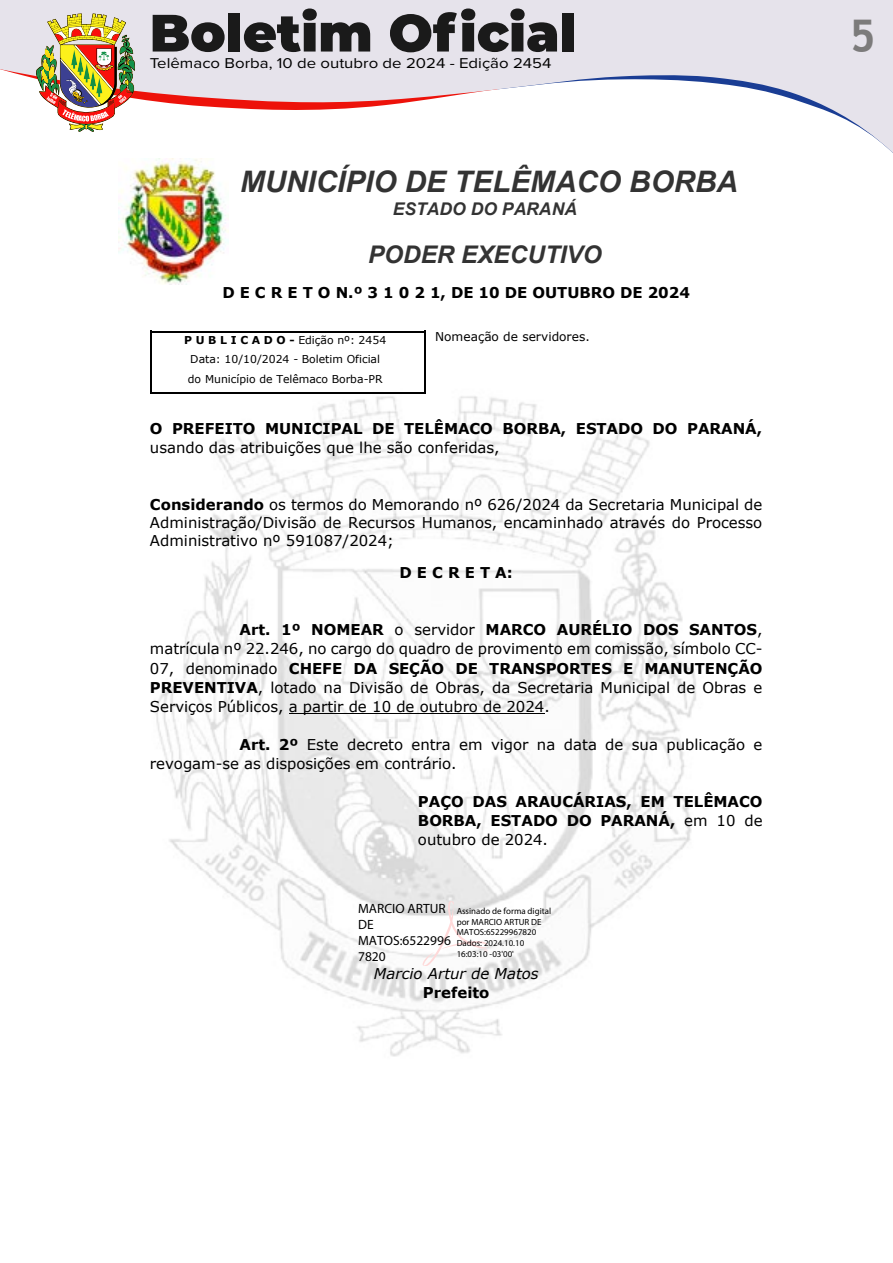
<style>
.page{position:relative;width:893px;height:1263px;background:#fff}
.page>*{position:absolute;margin:0;border:0;box-sizing:border-box;transform-origin:0 0}
.t1{font:700 45px "Trebuchet MS";color:#7c7b7b}
.t2{font:italic 700 29.7px "Arial";color:#333}
.t3{font:italic 700 24.3px "Arial";color:#333}
.t4{font:italic 700 17.55px "Arial";color:#333}
.t5{font:14.85px/19px "Verdana";color:#000;text-align:justify}
.t6{font:700 14.85px/19px "Verdana";color:#000;text-align:justify}
.t7{font:italic 14.85px "Verdana";color:#000}
.t8{font:14.7px "Proxima Nova";color:#000;scale:1.14 1}
.t9{font:13.5px/16.2px "Myriad Pro";color:#000}
.t10{font:12.15px "Verdana";color:#000}
.t11{font:10.8px/19.6px "Verdana";letter-spacing:-.005em;color:#000;text-align:center}
.t12{font:8.85px/10.6px "Myriad Pro";color:#000}
.s1{font-weight:700}
.s2{font-weight:400}
</style>
<div class="page">
<div style="left:0;top:0;width:893px;height:9px;background:#e6e3eb"></div>
<svg style="left:0;top:9px;width:893px;height:144px"></svg>
<img style="left:119px;top:158px;width:110px;height:127px">
<img style="left:155px;top:396px;width:541px;height:661px">
<hr style="left:289px;top:713px;width:255px;height:1px;background:#000">
<hr style="left:152px;top:331px;width:272px;height:2px;background:#000">
<hr style="left:150px;top:333px;width:2px;height:59px;background:#000">
<hr style="left:152px;top:392px;width:272px;height:2px;background:#000">
<hr style="left:424px;top:333px;width:2px;height:59px;background:#000">
<svg style="left:423px;top:901px;width:64px;height:64px"></svg>
<p class="t8" style="left:150px;top:53px;width:354px">Telêmaco Borba, 10 de outubro de 2024 - Edição 2454</p>
<h2 class="t2" style="left:240px;top:162px;width:499px">MUNICÍPIO DE TELÊMACO BORBA</h2>
<p class="t4" style="left:393px;top:197px;width:186px">ESTADO DO PARANÁ</p>
<h3 class="t3" style="left:368px;top:238px;width:235px">PODER EXECUTIVO</h3>
<p class="t6" style="left:222px;top:283px;width:469px">D E C R E T O N.º 3 1 0 2 1, DE 10 DE OUTUBRO DE 2024</p>
<p class="t10" style="left:435px;top:328px;width:156px">Nomeação de servidores.</p>
<p class="t11" style="left:184px;top:330px;width:204px"><span class="s1">P U B L I C A D O -</span> Edição nº: 2454<br>Data: 10/10/2024 - Boletim Oficial do Município de Telêmaco Borba-PR</p>
<p class="t6" style="left:150px;top:419px;width:614px">O PREFEITO MUNICIPAL DE TELÊMACO BORBA, ESTADO DO PARANÁ,</p>
<p class="t5" style="left:150px;top:438px;width:351px">usando das atribuições que lhe são conferidas,</p>
<p class="t5" style="left:150px;top:495px;width:614px;line-height:18.1px"><span class="s1">Considerando</span> os termos do Memorando nº 626/2024 da Secretaria Municipal de Administração/Divisão de Recursos Humanos, encaminhado através do Processo Administrativo nº 591087/2024;</p>
<p class="t6" style="left:400px;top:563px;width:115px">D E C R E T A:</p>
<p class="t5" style="left:150px;top:620px;width:614px;text-indent:90px"><span class="s1">Art. 1º NOMEAR</span> o servidor <span class="s1">MARCO AURÉLIO DOS SANTOS</span>, matrícula nº 22.246, no cargo do quadro de provimento em comissão, símbolo CC-07, denominado <span class="s1">CHEFE DA SEÇÃO DE TRANSPORTES E MANUTENÇÃO PREVENTIVA</span>, lotado na Divisão de Obras, da Secretaria Municipal de Obras e Serviços Públicos, a partir de 10 de outubro de 2024.</p>
<p class="t5" style="left:150px;top:735px;width:614px;text-indent:90px"><span class="s1">Art. 2º</span> Este decreto entra em vigor na data de sua publicação e revogam-se as disposições em contrário.</p>
<p class="t6" style="left:418px;top:792px;width:346px">PAÇO DAS ARAUCÁRIAS, EM TELÊMACO BORBA, ESTADO DO PARANÁ, <span class="s2">em 10 de outubro de 2024.</span></p>
<p class="t9" style="left:358px;top:900px;width:94px">MARCIO ARTUR<br>DE<br>MATOS:6522996<br>7820</p>
<p class="t12" style="left:457px;top:906px;width:96px">Assinado de forma digital por MARCIO ARTUR DE<br>MATOS:65229967820<br>Dados: 2024.10.10<br>16:03:10 -03'00'</p>
<p class="t7" style="left:374px;top:964px;width:166px">Marcio Artur de Matos</p>
<p class="t6" style="left:423px;top:983px;width:68px">Prefeito</p>
<h1 class="t1" style="left:850px;top:8px;width:28px">5</h1>
</div>
